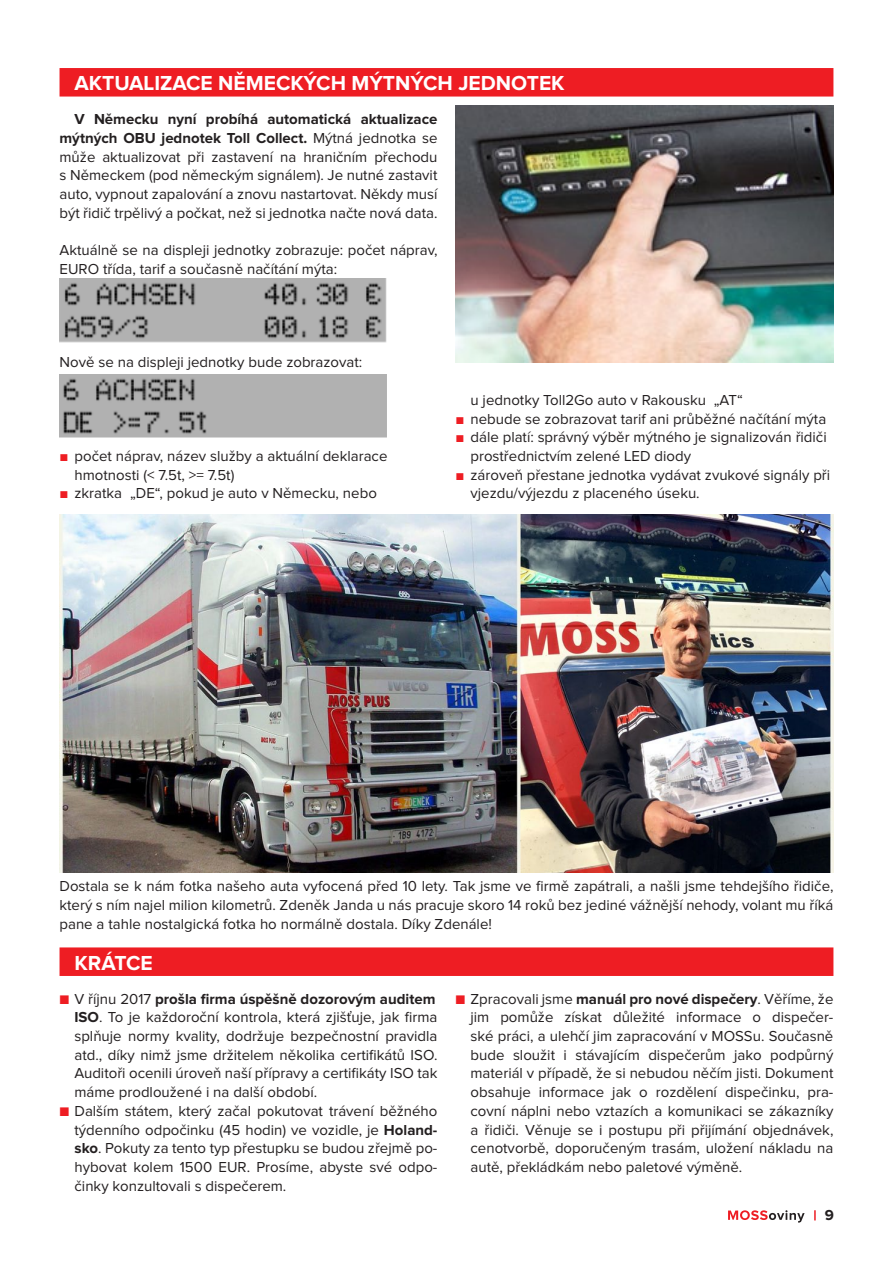
<style>
.page{position:relative;width:893px;height:1263px;background:#fff}
.page>*{position:absolute;margin:0;border:0;box-sizing:border-box;transform-origin:0 0}
.mezititulky{font:700 21px "Proxima Nova";color:#fff}
.zakladni-text{font:15px/18.8px "Proxima Nova";color:#231f20;text-align:justify}
.zakladni-text-2{font:700 15px "Proxima Nova";color:#231f20}
.s1{font-weight:700}
.s2{font-family:"Times New Roman";color:#ee1d23}
.s3{font-weight:400;color:#ee1d23}
.s4{font-weight:400}
.s5{color:#ee1d23}
</style>
<div class="page">
<svg style="left:728px;top:1210px;width:77px;height:12px"></svg>
<svg style="left:814px;top:1210px;width:2px;height:10px"></svg>
<div style="left:60px;top:68px;width:773px;height:29px;background:#ee1d23"></div>
<div style="left:60px;top:947px;width:773px;height:29px;background:#ee1d23"></div>
<img style="left:455px;top:105px;width:378px;height:257px">
<img style="left:60px;top:515px;width:773px;height:358px">
<img style="left:60px;top:279px;width:327px;height:64px">
<img style="left:60px;top:374px;width:327px;height:63px">
<p class="mezititulky" style="left:75px;top:74px;width:492px">AKTUALIZACE NĚMECKÝCH MÝTNÝCH JEDNOTEK</p>
<p class="zakladni-text" style="left:60px;top:110px;width:379px;text-indent:15px"><span class="s1">V Německu nyní probíhá automatická aktualizace mýtných OBU jednotek Toll Collect.</span> Mýtná jednotka se může aktualizovat při zastavení na hraničním přechodu s Německem (pod německým signálem). Je nutné zastavit auto, vypnout zapalování a znovu nastartovat. Někdy musí být řidič trpělivý a počkat, než si jednotka načte nová data.</p>
<p class="zakladni-text" style="left:60px;top:241px;width:379px">Aktuálně se na displeji jednotky zobrazuje: počet náprav,<br>EURO třída, tarif a současně načítání mýta:</p>
<p class="zakladni-text" style="left:60px;top:354px;width:304px">Nově se na displeji jednotky bude zobrazovat:</p>
<p class="zakladni-text" style="left:75px;top:447px;width:314px;text-indent:-15px"><span class="s2">■</span> počet náprav, název služby a aktuální deklarace hmotnosti (&lt; 7.5t, &gt;= 7.5t)</p>
<p class="zakladni-text" style="left:60px;top:485px;width:319px"><span class="s2">■</span> zkratka „DE“, pokud je auto v Německu, nebo</p>
<p class="zakladni-text" style="left:470px;top:391px;width:274px">u jednotky Toll2Go auto v Rakousku „AT“</p>
<p class="zakladni-text" style="left:455px;top:410px;width:372px"><span class="s2">■</span> nebude se zobrazovat tarif ani průběžné načítání mýta</p>
<p class="zakladni-text" style="left:470px;top:428px;width:358px;text-indent:-15px"><span class="s2">■</span> dále platí: správný výběr mýtného je signalizován řidiči prostřednictvím zelené LED diody</p>
<p class="zakladni-text" style="left:470px;top:466px;width:361px;text-indent:-15px"><span class="s2">■</span> zároveň přestane jednotka vydávat zvukové signály při vjezdu/výjezdu z placeného úseku.</p>
<p class="zakladni-text" style="left:60px;top:877px;width:775px">Dostala se k nám fotka našeho auta vyfocená před 10 lety. Tak jsme ve firmě zapátrali, a našli jsme tehdejšího řidiče, který s ním najel milion kilometrů. Zdeněk Janda u nás pracuje skoro 14 roků bez jediné vážnější nehody, volant mu říká pane a tahle nostalgická fotka ho normálně dostala. Díky Zdenále!</p>
<p class="mezititulky" style="left:75px;top:953px;width:80px">KRÁTCE</p>
<p class="zakladni-text-2" style="left:60px;top:992px;width:377px"><span class="s3">■</span> <span class="s4">V říjnu 2017</span> prošla firma úspěšně dozorovým auditem</p>
<p class="zakladni-text" style="left:74px;top:1008px;width:365px"><span class="s1">ISO</span>. To je každoroční kontrola, která zjišťuje, jak firma splňuje normy kvality, dodržuje bezpečnostní pravidla atd., díky nimž jsme držitelem několika certifikátů ISO.<br>Auditoři ocenili úroveň naší přípravy a certifikáty ISO tak máme prodloužené i na další období.</p>
<p class="zakladni-text" style="left:75px;top:1102px;width:364px;text-indent:-15px"><span class="s5">■</span> Dalším státem, který začal pokutovat trávení běžného týdenního odpočinku (45 hodin) ve vozidle, je <span class="s1">Holand&shy;sko</span>. Pokuty za tento typ přestupku se budou zřejmě po&shy;hybovat kolem 1500 EUR. Prosíme, abyste své odpo&shy;činky konzultovali s dispečerem.</p>
<p class="zakladni-text" style="left:470px;top:990px;width:364px;text-indent:-15px"><span class="s5">■</span> Zpracovali jsme <span class="s1">manuál pro nové dispečery</span>. Věříme, že jim pomůže získat důležité informace o dispečer&shy;ské práci, a ulehčí jim zapracování v MOSSu. Současně bude sloužit i stávajícím dispečerům jako podpůrný materiál v případě, že si nebudou něčím jisti. Dokument obsahuje informace jak o rozdělení dispečinku, pra&shy;covní náplni nebo vztazích a komunikaci se zákazníky a řidiči. Věnuje se i postupu při přijímání objednávek, cenotvorbě, doporučeným trasám, uložení nákladu na autě, překládkám nebo paletové výměně.</p>
<p class="zakladni-text-2" style="left:825px;top:1208px;width:11px">9</p>
</div>
